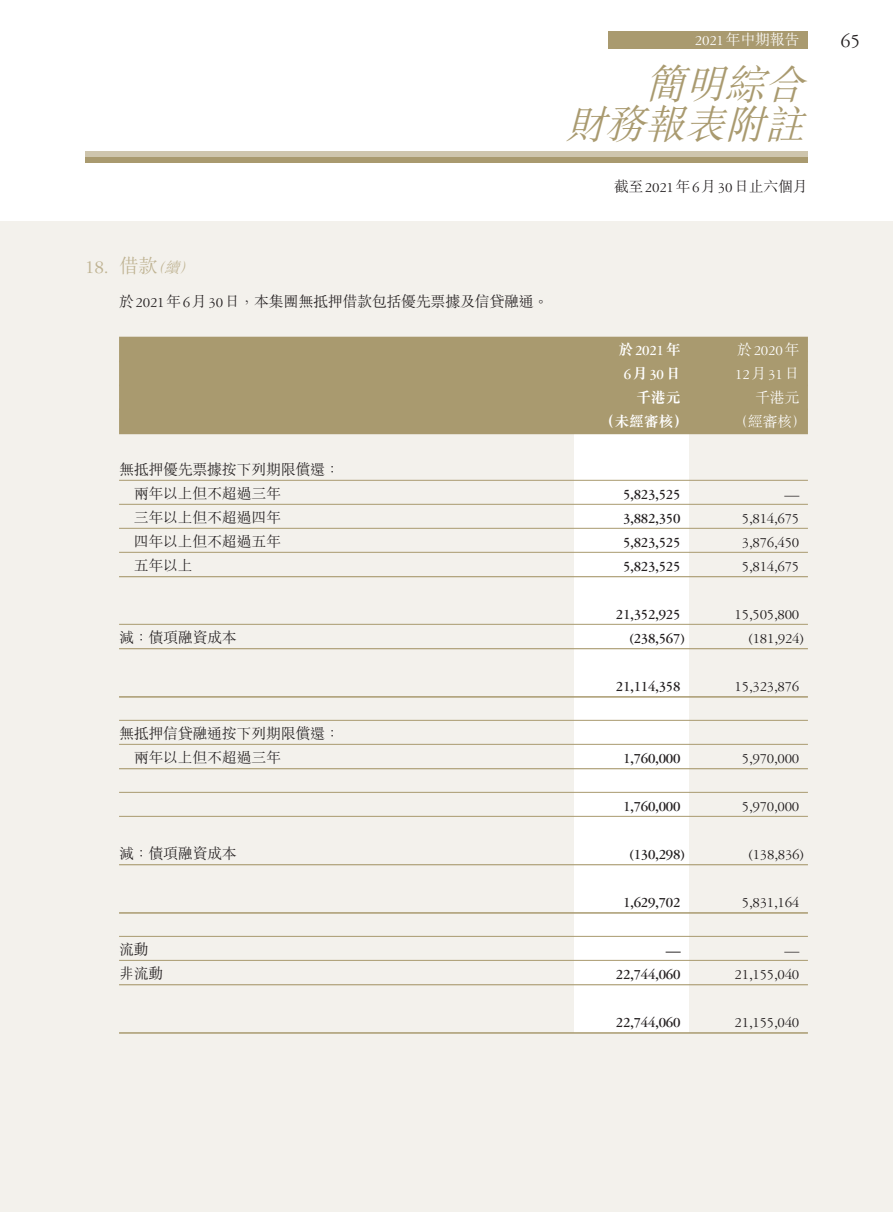
<style>
.page{position:relative;width:893px;height:1212px;background:#fff}
.page>*{position:absolute;margin:0;border:0;box-sizing:border-box;transform-origin:0 0}
.t1{font:italic 300 39.75px/39.8px "M Sung HK";color:#a99a6f;text-align:right}
.t2{font:20.25px "Garamond 3 LT Std";color:#231f20}
.Subhead_1{font:19.5px "Garamond 3 LT Std";color:#bfb392}
.Table_2_Colume{font:700 15px "Garamond 3 LT Std";letter-spacing:-.02em;color:#231f20}
.Table_2_Colume-2{font:15px "Garamond 3 LT Std";letter-spacing:-.02em;color:#231f20}
.Table_2_Colume-3{font:300 15px "M Sung HK";letter-spacing:-.02em;color:#231f20}
.Body_text{font:300 15px "M Sung HK";letter-spacing:-.02em;color:#231f20}
.Table_head_2_Colume{font:300 15px "M Sung HK";letter-spacing:-.02em;color:#fff}
.Table_head_2_Colume-2{font:15px "Garamond 3 LT Std";letter-spacing:-.02em;color:#fff}
.Table_head_2_Colume-3{font:700 15px "Garamond 3 LT Std";letter-spacing:-.02em;color:#fff}
.Table_head_2_Colume-4{font:700 15px "M Sung HK";letter-spacing:-.02em;color:#fff}
.s1{font-family:"Garamond 3 LT Std";font-weight:400}
.s2{font-family:"M Sung HK";font-weight:300}
.s3{font-family:"M Sung HK";font-weight:300;font-style:italic;font-size:15px}
.s4{font-family:"M Sung HK"}
</style>
<div class="page">
<div style="left:608px;top:32px;width:200px;height:17px;background:#a99a6f"></div>
<div style="left:85px;top:151px;width:723px;height:12px;background:#cec5ad"></div>
<div style="left:85px;top:157px;width:723px;height:6px;background:#a99a6f"></div>
<div style="left:0;top:221px;width:893px;height:991px;background:#f3f1ec"></div>
<div style="left:574px;top:376px;width:115px;height:657px;background:#fff"></div>
<div style="left:119px;top:337px;width:689px;height:25px;background:#a99a6f"></div>
<div style="left:119px;top:361px;width:689px;height:25px;background:#a99a6f"></div>
<div style="left:119px;top:385px;width:689px;height:25px;background:#a99a6f"></div>
<div style="left:119px;top:409px;width:689px;height:25px;background:#a99a6f"></div>
<hr style="left:119px;top:480px;width:689px;height:1px;background:#a99a6f">
<hr style="left:119px;top:504px;width:689px;height:1px;background:#a99a6f">
<hr style="left:119px;top:528px;width:689px;height:1px;background:#a99a6f">
<hr style="left:119px;top:552px;width:689px;height:1px;background:#a99a6f">
<hr style="left:119px;top:576px;width:689px;height:1px;background:#a99a6f">
<hr style="left:119px;top:624px;width:689px;height:1px;background:#a99a6f">
<hr style="left:119px;top:648px;width:689px;height:1px;background:#a99a6f">
<hr style="left:119px;top:696px;width:689px;height:2px;background:#a99a6f">
<hr style="left:119px;top:720px;width:689px;height:1px;background:#a99a6f">
<hr style="left:119px;top:744px;width:689px;height:1px;background:#a99a6f">
<hr style="left:119px;top:768px;width:689px;height:1px;background:#a99a6f">
<hr style="left:119px;top:792px;width:689px;height:1px;background:#a99a6f">
<hr style="left:119px;top:816px;width:689px;height:1px;background:#a99a6f">
<hr style="left:119px;top:864px;width:689px;height:1px;background:#a99a6f">
<hr style="left:119px;top:912px;width:689px;height:2px;background:#a99a6f">
<hr style="left:119px;top:936px;width:689px;height:1px;background:#a99a6f">
<hr style="left:119px;top:960px;width:689px;height:1px;background:#a99a6f">
<hr style="left:119px;top:984px;width:689px;height:1px;background:#a99a6f">
<hr style="left:119px;top:1032px;width:689px;height:2px;background:#a99a6f">
<p class="Table_head_2_Colume" style="left:695px;top:29px;width:106px"><span class="s1">2021</span>年中期報告</p>
<h1 class="t1" style="left:565px;top:62px;width:254px">簡明綜合<br>財務報表附註</h1>
<p class="Body_text" style="left:614px;top:176px;width:196px">截至<span class="s1">2021</span>年<span class="s1">6</span>月<span class="s1">30</span>日止六個月</p>
<p class="Subhead_1" style="left:85px;top:256px;width:115px">18. <span class="s2">借款</span><span class="s3">（續）</span></p>
<p class="Body_text" style="left:119px;top:291px;width:431px">於<span class="s1">2021</span>年<span class="s1">6</span>月<span class="s1">30</span>日，本集團無抵押借款包括優先票據及信貸融通。</p>
<p class="Table_head_2_Colume-3" style="left:618px;top:342px;width:64px"><span class="s4">於</span>2021<span class="s4">年</span></p>
<p class="Table_head_2_Colume-2" style="left:737px;top:342px;width:64px"><span class="s2">於</span>2020<span class="s2">年</span></p>
<p class="Table_head_2_Colume-3" style="left:624px;top:366px;width:58px">6<span class="s4">月</span>30<span class="s4">日</span></p>
<p class="Table_head_2_Colume-2" style="left:735px;top:366px;width:66px">12<span class="s2">月</span>31<span class="s2">日</span></p>
<p class="Table_head_2_Colume-4" style="left:636px;top:390px;width:46px">千港元</p>
<p class="Table_head_2_Colume" style="left:755px;top:387px;width:46px">千港元</p>
<p class="Table_head_2_Colume-4" style="left:600px;top:414px;width:90px">（未經審核）</p>
<p class="Table_head_2_Colume" style="left:733px;top:411px;width:75px">（經審核）</p>
<p class="Table_2_Colume-3" style="left:119px;top:459px;width:222px">無抵押優先票據按下列期限償還：</p>
<p class="Table_2_Colume-3" style="left:134px;top:483px;width:149px">兩年以上但不超過三年</p>
<p class="Table_2_Colume" style="left:623px;top:486px;width:59px">5,823,525</p>
<p class="Table_2_Colume-2" style="left:784px;top:486px;width:16px">—</p>
<p class="Table_2_Colume-3" style="left:134px;top:507px;width:149px">三年以上但不超過四年</p>
<p class="Table_2_Colume" style="left:623px;top:510px;width:59px">3,882,350</p>
<p class="Table_2_Colume-2" style="left:742px;top:510px;width:59px">5,814,675</p>
<p class="Table_2_Colume-3" style="left:134px;top:531px;width:149px">四年以上但不超過五年</p>
<p class="Table_2_Colume" style="left:623px;top:534px;width:59px">5,823,525</p>
<p class="Table_2_Colume-2" style="left:742px;top:534px;width:59px">3,876,450</p>
<p class="Table_2_Colume-3" style="left:134px;top:555px;width:61px">五年以上</p>
<p class="Table_2_Colume" style="left:623px;top:558px;width:59px">5,823,525</p>
<p class="Table_2_Colume-2" style="left:742px;top:558px;width:59px">5,814,675</p>
<p class="Table_2_Colume" style="left:616px;top:606px;width:66px">21,352,925</p>
<p class="Table_2_Colume-2" style="left:735px;top:606px;width:66px">15,505,800</p>
<p class="Table_2_Colume-3" style="left:119px;top:627px;width:119px">減：債項融資成本</p>
<p class="Table_2_Colume" style="left:630px;top:630px;width:56px">(238,567)</p>
<p class="Table_2_Colume-2" style="left:749px;top:630px;width:56px">(181,924)</p>
<p class="Table_2_Colume" style="left:616px;top:678px;width:66px">21,114,358</p>
<p class="Table_2_Colume-2" style="left:735px;top:678px;width:66px">15,323,876</p>
<p class="Table_2_Colume-3" style="left:119px;top:723px;width:222px">無抵押信貸融通按下列期限償還：</p>
<p class="Table_2_Colume-3" style="left:134px;top:747px;width:149px">兩年以上但不超過三年</p>
<p class="Table_2_Colume" style="left:623px;top:750px;width:59px">1,760,000</p>
<p class="Table_2_Colume-2" style="left:742px;top:750px;width:59px">5,970,000</p>
<p class="Table_2_Colume" style="left:623px;top:798px;width:59px">1,760,000</p>
<p class="Table_2_Colume-2" style="left:742px;top:798px;width:59px">5,970,000</p>
<p class="Table_2_Colume-3" style="left:119px;top:843px;width:119px">減：債項融資成本</p>
<p class="Table_2_Colume" style="left:630px;top:846px;width:56px">(130,298)</p>
<p class="Table_2_Colume-2" style="left:749px;top:846px;width:56px">(138,836)</p>
<p class="Table_2_Colume" style="left:623px;top:894px;width:59px">1,629,702</p>
<p class="Table_2_Colume-2" style="left:742px;top:894px;width:59px">5,831,164</p>
<p class="Table_2_Colume-3" style="left:119px;top:939px;width:31px">流動</p>
<p class="Table_2_Colume" style="left:666px;top:942px;width:16px">—</p>
<p class="Table_2_Colume-2" style="left:784px;top:942px;width:16px">—</p>
<p class="Table_2_Colume-3" style="left:119px;top:963px;width:46px">非流動</p>
<p class="Table_2_Colume" style="left:616px;top:966px;width:66px">22,744,060</p>
<p class="Table_2_Colume-2" style="left:735px;top:966px;width:66px">21,155,040</p>
<p class="Table_2_Colume" style="left:616px;top:1014px;width:66px">22,744,060</p>
<p class="Table_2_Colume-2" style="left:735px;top:1014px;width:66px">21,155,040</p>
<h2 class="t2" style="left:840px;top:30px;width:22px">65</h2>
</div>
